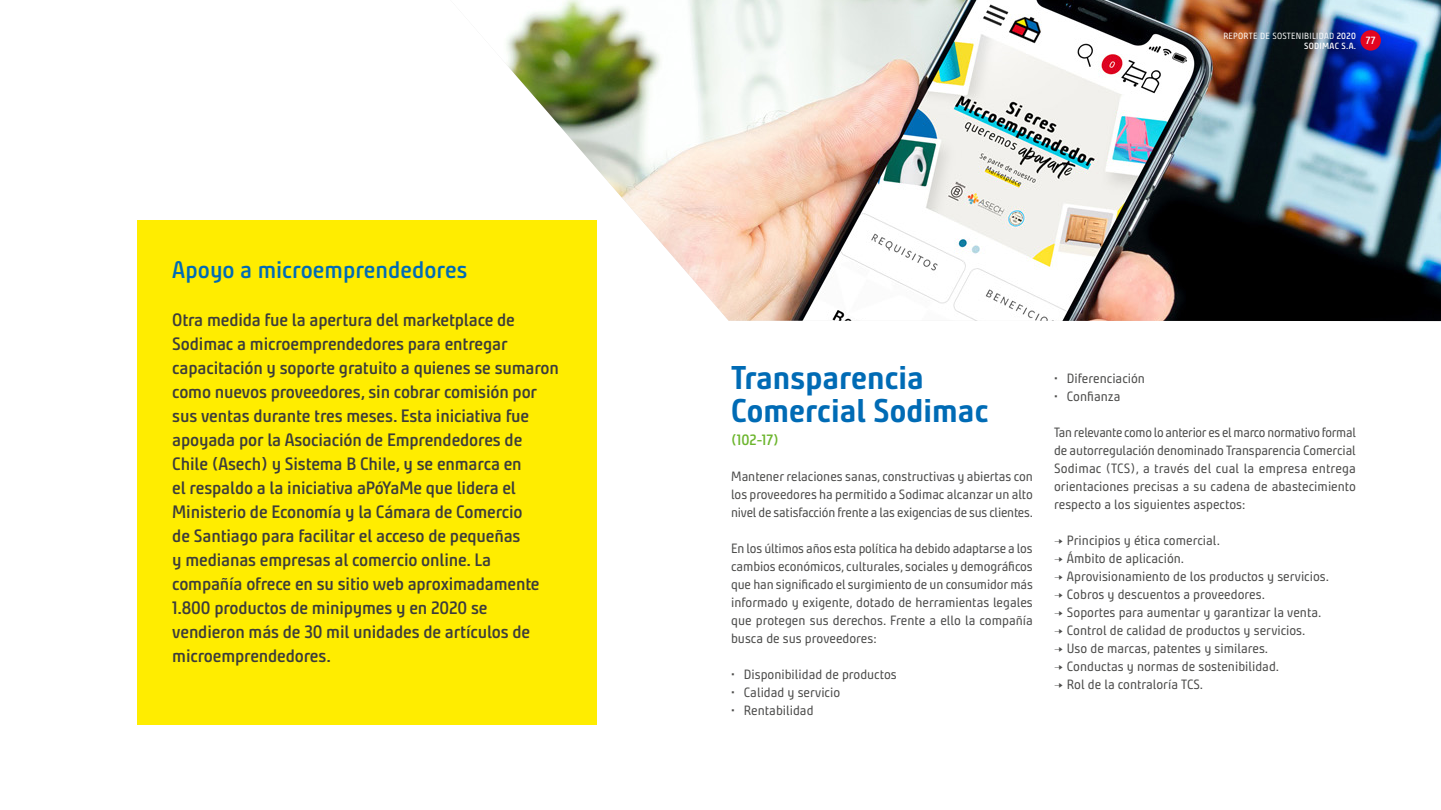
<style>
.page{position:relative;width:1441px;height:810px;background:#fff}
.page>*{position:absolute;margin:0;border:0;box-sizing:border-box;transform-origin:0 0}
.t1{font:700 33px/33px "Bunday Clean";color:#006bb5}
.t2{font:700 24px "Bunday Clean Se";color:#006bb5}
.t3{font:700 18px/24px "Bunday Clean Se";letter-spacing:-.01em;color:#3c3c3b}
.t4{font:700 15px "Bunday Clean Se";color:#6cb52d}
.t5{font:13.5px/18px "Bunday Clean";color:#4a4a49;text-align:justify}
.t6{font:700 10.5px "Bunday Clean Se";color:#fff}
.t7{font:9px "Bunday Clean";letter-spacing:.03em;color:#fff}
.t8{font:700 9px "Bunday Clean Se";letter-spacing:.03em;color:#fff}
.s1{font-family:"Bunday Clean Se";font-weight:700}
.s2{font-family:"Averta";font-weight:100}
</style>
<div class="page">
<img style="left:506px;top:0;width:934px;height:321px">
<div style="left:138px;top:220px;width:459px;height:505px;background:#ffed00"></div>
<div style="left:1360px;top:30px;width:20px;height:21px;background:#e3051f;border-radius:50%"></div>
<h2 class="t2" style="left:172px;top:254px;width:296px">Apoyo a microemprendedores</h2>
<p class="t3" style="left:172px;top:307px;width:388px">Otra medida fue la apertura del marketplace de Sodimac a microemprendedores para entregar capacitación y soporte gratuito a quienes se sumaron como nuevos proveedores, sin cobrar comisión por sus ventas durante tres meses. Esta iniciativa fue apoyada por la Asociación de Emprendedores de Chile (Asech) y Sistema B Chile, y se enmarca en<br>el respaldo a la iniciativa aPóYaMe que lidera el Ministerio de Economía y la Cámara de Comercio<br>de Santiago para facilitar el acceso de pequeñas<br>y medianas empresas al comercio online. La compañía ofrece en su sitio web aproximadamente 1.800 productos de minipymes y en 2020 se vendieron más de 30 mil unidades de artículos de microemprendedores.</p>
<p class="t7" style="left:1223px;top:30px;width:134px">REPORTE DE SOSTENIBILIDAD <span class="s1">2020</span></p>
<p class="t8" style="left:1303px;top:40px;width:53px">SODIMAC S.A.</p>
<p class="t6" style="left:1365px;top:33px;width:11px">77</p>
<h1 class="t1" style="left:731px;top:360px;width:259px">Transparencia<br>Comercial Sodimac</h1>
<p class="t4" style="left:731px;top:430px;width:49px">(102-17)</p>
<p class="t5" style="left:731px;top:468px;width:303px">Mantener relaciones sanas, constructivas y abiertas con los proveedores ha permitido a Sodimac alcanzar un alto nivel de satisfacción frente a las exigencias de sus clientes.</p>
<p class="t5" style="left:731px;top:540px;width:303px">En los últimos años esta política ha debido adaptarse a los cambios económicos, culturales, sociales y demográficos que han significado el surgimiento de un consumidor más informado y exigente, dotado de herramientas legales que protegen sus derechos. Frente a ello la compañía busca de sus proveedores:</p>
<p class="t5" style="left:731px;top:666px;width:167px">• Disponibilidad de productos</p>
<p class="t5" style="left:731px;top:684px;width:110px">• Calidad y servicio</p>
<p class="t5" style="left:731px;top:702px;width:84px">• Rentabilidad</p>
<p class="t5" style="left:1054px;top:370px;width:92px">• Diferenciación</p>
<p class="t5" style="left:1054px;top:388px;width:68px">• Confianza</p>
<p class="t5" style="left:1054px;top:424px;width:303px">Tan relevante como lo anterior es el marco normativo formal de autorregulación denominado Transparencia Comercial Sodimac (TCS), a través del cual la empresa entrega orientaciones precisas a su cadena de abastecimiento respecto a los siguientes aspectos:</p>
<p class="t5" style="left:1054px;top:532px;width:167px"><span class="s2">→</span> Principios y ética comercial.</p>
<p class="t5" style="left:1054px;top:550px;width:131px"><span class="s2">→</span> Ámbito de aplicación.</p>
<p class="t5" style="left:1054px;top:568px;width:276px"><span class="s2">→</span> Aprovisionamiento de los productos y servicios.</p>
<p class="t5" style="left:1054px;top:586px;width:212px"><span class="s2">→</span> Cobros y descuentos a proveedores.</p>
<p class="t5" style="left:1054px;top:604px;width:269px"><span class="s2">→</span> Soportes para aumentar y garantizar la venta.</p>
<p class="t5" style="left:1054px;top:622px;width:253px"><span class="s2">→</span> Control de calidad de productos y servicios.</p>
<p class="t5" style="left:1054px;top:640px;width:215px"><span class="s2">→</span> Uso de marcas, patentes y similares.</p>
<p class="t5" style="left:1054px;top:658px;width:226px"><span class="s2">→</span> Conductas y normas de sostenibilidad.</p>
<p class="t5" style="left:1054px;top:676px;width:151px"><span class="s2">→</span> Rol de la contraloría TCS.</p>
</div>
